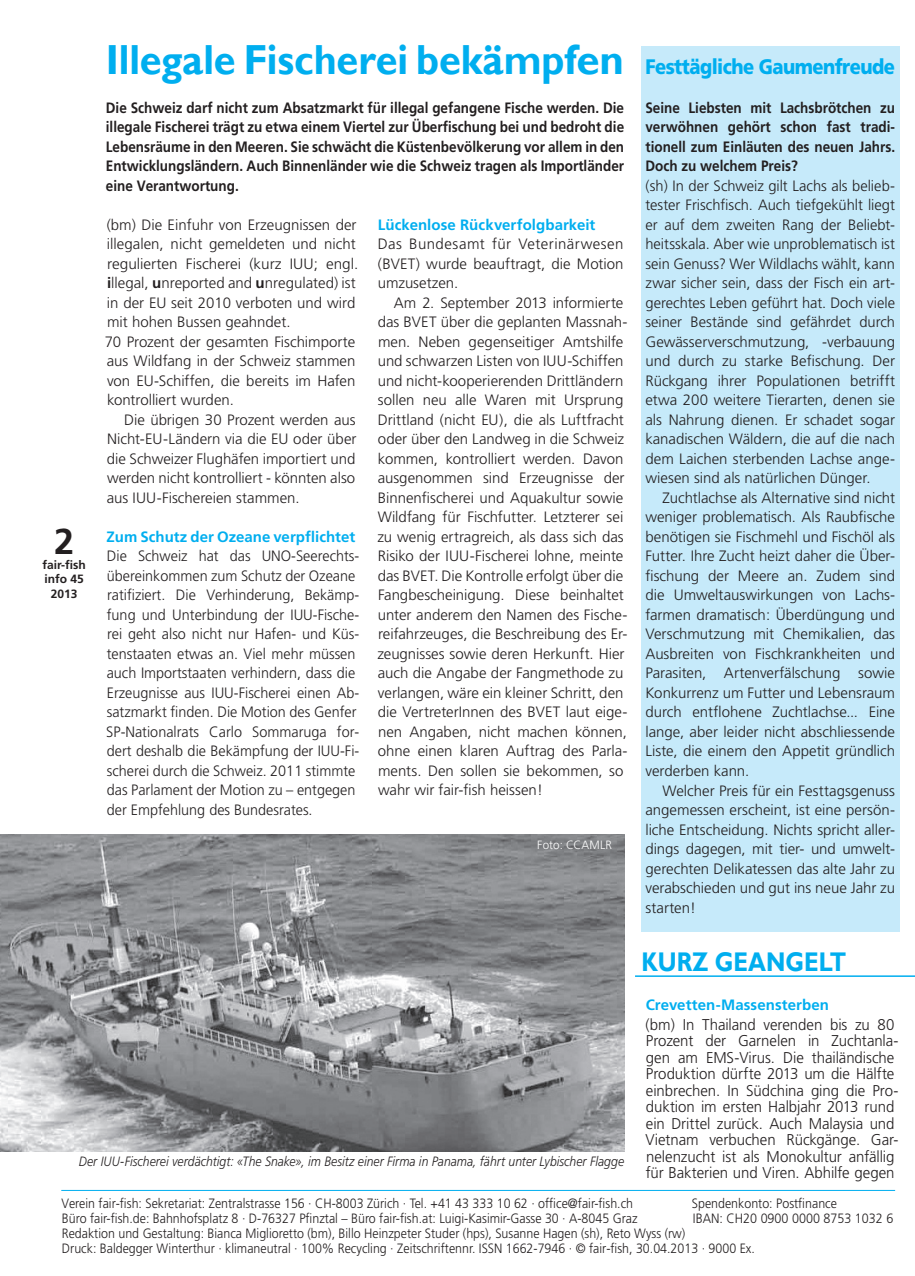
<style>
.page{position:relative;width:915px;height:1276px;background:#fff}
.page>*{position:absolute;margin:0;border:0;box-sizing:border-box;transform-origin:0 0}
.t1{font:700 42px "Gill Sans";color:#00aeef;scale:.94 1}
.t2{font:700 36px "Frutiger";color:#231f20}
.t3{font:700 27px "Gill Sans";color:#00aeef;scale:.85 1}
.t4{font:900 21px "Frutiger";letter-spacing:-.03em;color:#00aeef;scale:.87 1}
.t5{font:300 15.6px/16.5px "Frutiger";letter-spacing:-.005em;color:#231f20;scale:.96 1}
.t6{font:300 15px/19.5px "Frutiger";color:#231f20;text-align:justify}
.t7{font:300 15px/19.5px "Frutiger";color:#231f20;scale:.96 1}
.t8{font:700 15px/19.5px "Frutiger";color:#231f20;text-align:justify;scale:.9 1}
.t9{font:700 15px "Frutiger";letter-spacing:.005em;color:#00aeef}
.t10{font:300 13.5px/15px "Frutiger";color:#231f20;scale:.92 1}
.t11{font:italic 300 13.5px "Frutiger";color:#231f20;scale:.9 1}
.t12{font:300 13.5px "Frutiger";color:#231f20;scale:.93 1}
.t13{font:700 12px/14.4px "Frutiger";color:#231f20;text-align:center}
.t14{font:300 12px "Frutiger";letter-spacing:.015em;color:#fff}
.s1{font-weight:700}
.s2{font-size:36px}
</style>
<div class="page">
<img style="left:0;top:834px;width:624px;height:317px">
<div style="left:641px;top:47px;width:258px;height:885px;background:#c6eafa"></div>
<hr style="left:634px;top:975px;width:280px;height:2px;background:#00aeef">
<hr style="left:61px;top:1190px;width:833px;height:1px;background:#00aeef">
<h1 class="t1" style="left:106px;top:34px;width:552px">!""#$%"#&amp;'()*+#,#(&amp;-#./012#3</h1>
<h2 class="t2" style="left:54px;top:521px;width:22px">2</h2>
<p class="t13" style="left:43px;top:557px;width:45px">fair-fish info 45<br>2013</p>
<p class="t8" style="left:106px;top:97px;width:577px">Die Schweiz darf nicht zum Absatzmarkt für illegal gefangene Fische werden. Die illegale Fischerei trägt zu etwa einem Viertel zur Überfischung bei und bedroht die Lebensräume in den Meeren. Sie schwächt die Küstenbevölkerung vor allem in den Entwicklungsländern. Auch Binnenländer wie die Schweiz tragen als Importländer eine Verantwortung.</p>
<p class="t6" style="left:105px;top:215px;width:255px;text-align:left">(bm) Die Einfuhr von Erzeugnissen der illegalen, nicht gemeldeten und nicht regulierten Fischerei (kurz IUU; engl. <span class="s1">i</span>llegal, <span class="s1">u</span>nreported and <span class="s1">u</span>nregulated) ist in der EU seit 2010 verboten und wird mit hohen Bussen geahndet.<br>70 Prozent der gesamten Fischimporte aus Wildfang in der Schweiz stammen von EU-Schiffen, die bereits im Hafen kontrolliert wurden.</p>
<p class="t6" style="left:107px;top:410px;width:251px;text-indent:17px">Die übrigen 30 Prozent werden aus Nicht-EU-Ländern via die EU oder über die Schweizer Flughäfen importiert und werden nicht kontrolliert - könnten also aus IUU-Fischereien stammen.</p>
<p class="t9" style="left:107px;top:528px;width:250px">Zum Schutz der Ozeane verpflichtet</p>
<p class="t7" style="left:106px;top:546px;width:265px">Die Schweiz hat das UNO-Seerechts&shy;übereinkommen zum Schutz der Ozeane ratifiziert. Die Verhinderung, Bekämp&shy;fung und Unterbindung der IUU-Fische&shy;rei geht also nicht nur Hafen- und Küs&shy;tenstaaten etwas an. Viel mehr müssen auch Importstaaten verhindern, dass die Erzeugnisse aus IUU-Fischerei einen Ab&shy;satzmarkt finden. Die Motion des Genfer SP-Nationalrats Carlo Sommaruga for&shy;dert deshalb die Bekämpfung der IUU-Fi&shy;scherei durch die Schweiz. 2011 stimmte das Parlament der Motion zu – entgegen der Empfehlung des Bundesrates.</p>
<p class="t9" style="left:378px;top:216px;width:219px">Lückenlose Rückverfolgbarkeit</p>
<p class="t6" style="left:377px;top:234px;width:247px">Das Bundesamt für Veterinärwesen (BVET) wurde beauftragt, die Motion umzusetzen.</p>
<p class="t6" style="left:377px;top:293px;width:251px;text-align:left;text-indent:16px">Am 2. September 2013 informierte das BVET über die geplanten Massnah&shy;men. Neben gegenseitiger Amtshilfe und schwarzen Listen von IUU-Schiffen und nicht-kooperierenden Drittländern sollen neu alle Waren mit Ursprung Drittland (nicht EU), die als Luftfracht oder über den Landweg in die Schweiz kommen, kontrolliert werden. Davon ausgenommen sind Erzeugnisse der Binnenfischerei und Aquakultur sowie Wildfang für Fischfutter. Letzterer sei zu wenig ertragreich, als dass sich das Risiko der IUU-Fischerei lohne, meinte das BVET. Die Kontrolle erfolgt über die Fangbescheinigung. Diese beinhaltet unter anderem den Namen des Fische&shy;reifahrzeuges, die Beschreibung des Er&shy;zeugnisses sowie deren Herkunft. Hier auch die Angabe der Fangmethode zu verlangen, wäre ein kleiner Schritt, den die VertreterInnen des BVET laut eige&shy;nen Angaben, nicht machen können, ohne einen klaren Auftrag des Parla&shy;ments. Den sollen sie bekommen, so wahr wir fair-fish heissen!</p>
<p class="t14" style="left:537px;top:838px;width:76px">Foto: CCAMLR</p>
<p class="t11" style="left:79px;top:1154px;width:607px">Der IUU-Fischerei verdächtigt: «The Snake», im Besitz einer Firma in Panama, fährt unter Lybischer Flagge</p>
<h3 class="t4" style="left:645px;top:53px;width:288px">Festtägliche Gaumenfreude</h3>
<p class="t8" style="left:645px;top:97px;width:279px">Seine Liebsten mit Lachsbrötchen zu verwöhnen gehört schon fast tradi&shy;tionell zum Einläuten des neuen Jahrs.<br>Doch zu welchem Preis?</p>
<p class="t6" style="left:645px;top:176px;width:251px">(sh) In der Schweiz gilt Lachs als belieb&shy;tester Frischfisch. Auch tiefgekühlt liegt er auf dem zweiten Rang der Beliebt&shy;heitsskala. Aber wie unproblematisch ist sein Genuss? Wer Wildlachs wählt, kann zwar sicher sein, dass der Fisch ein art&shy;gerechtes Leben geführt hat. Doch viele seiner Bestände sind gefährdet durch Gewässerverschmutzung, -verbauung und durch zu starke Befischung. Der Rückgang ihrer Populationen betrifft etwa 200 weitere Tierarten, denen sie als Nahrung dienen. Er schadet sogar kanadischen Wäldern, die auf die nach dem Laichen sterbenden Lachse ange&shy;wiesen sind als natürlichen Dünger.</p>
<p class="t6" style="left:645px;top:488px;width:251px;text-indent:17px">Zuchtlachse als Alternative sind nicht weniger problematisch. Als Raubfische benötigen sie Fischmehl und Fischöl als Futter. Ihre Zucht heizt daher die Über&shy;fischung der Meere an. Zudem sind die Umweltauswirkungen von Lachs&shy;farmen dramatisch: Überdüngung und Verschmutzung mit Chemikalien, das Ausbreiten von Fischkrankheiten und Parasiten, Artenverfälschung sowie Konkurrenz um Futter und Lebensraum durch entflohene Zuchtlachse... Eine lange, aber leider nicht abschliessende Liste, die einem den Appetit gründlich verderben kann.</p>
<p class="t6" style="left:645px;top:780px;width:251px;text-indent:17px">Welcher Preis für ein Festtagsgenuss angemessen erscheint, ist eine persön&shy;liche Entscheidung. Nichts spricht aller&shy;dings dagegen, mit tier- und umwelt&shy;gerechten Delikatessen das alte Jahr zu verabschieden und gut ins neue Jahr zu starten!</p>
<h3 class="t3" style="left:641px;top:945px;width:313px">4567&amp;89:;89&lt;=<span class="s2">&amp;&amp;&amp;&amp;&amp;&amp;&amp;</span></h3>
<p class="t9" style="left:645px;top:996px;width:185px">Crevetten-Massensterben</p>
<p class="t5" style="left:645px;top:1016px;width:265px">(bm) In Thailand verenden bis zu 80<br>Prozent der Garnelen in Zuchtanla&shy;gen am EMS-Virus. Die thailändische Produktion dürfte 2013 um die Hälfte einbrechen. In Südchina ging die Pro&shy;duktion im ersten Halbjahr 2013 rund ein Drittel zurück. Auch Malaysia und Vietnam verbuchen Rückgänge. Gar&shy;nelenzucht ist als Monokultur anfällig für Bakterien und Viren. Abhilfe gegen</p>
<p class="t10" style="left:61px;top:1195px;width:622px">Verein fair-fish: Sekretariat: Zentralstrasse 156 · CH-8003 Zürich · Tel. +41 43 333 10 62 · office@fair-fish.ch</p>
<p class="t10" style="left:691px;top:1195px;width:159px">Spendenkonto: Postfinance</p>
<p class="t10" style="left:62px;top:1210px;width:627px">Büro fair-fish.de: Bahnhofsplatz 8 · D-76327 Pfinztal – Büro fair-fish.at: Luigi-Kasimir-Gasse 30 · A-8045 Graz</p>
<p class="t12" style="left:692px;top:1210px;width:217px">IBAN: CH20 0900 0000 8753 1032 6</p>
<p class="t10" style="left:62px;top:1225px;width:754px">Redaktion und Gestaltung: Bianca Miglioretto (bm), Billo Heinz pe ter Studer (hps), Susanne Hagen (sh), Reto Wyss (rw)<br>Druck: Baldegger Winterthur · klimaneutral · 100% Recycling · Zeitschriftennr. ISSN 1662-7946 · © fair-fish, 30.04.2013 · 9000 Ex.</p>
</div>
